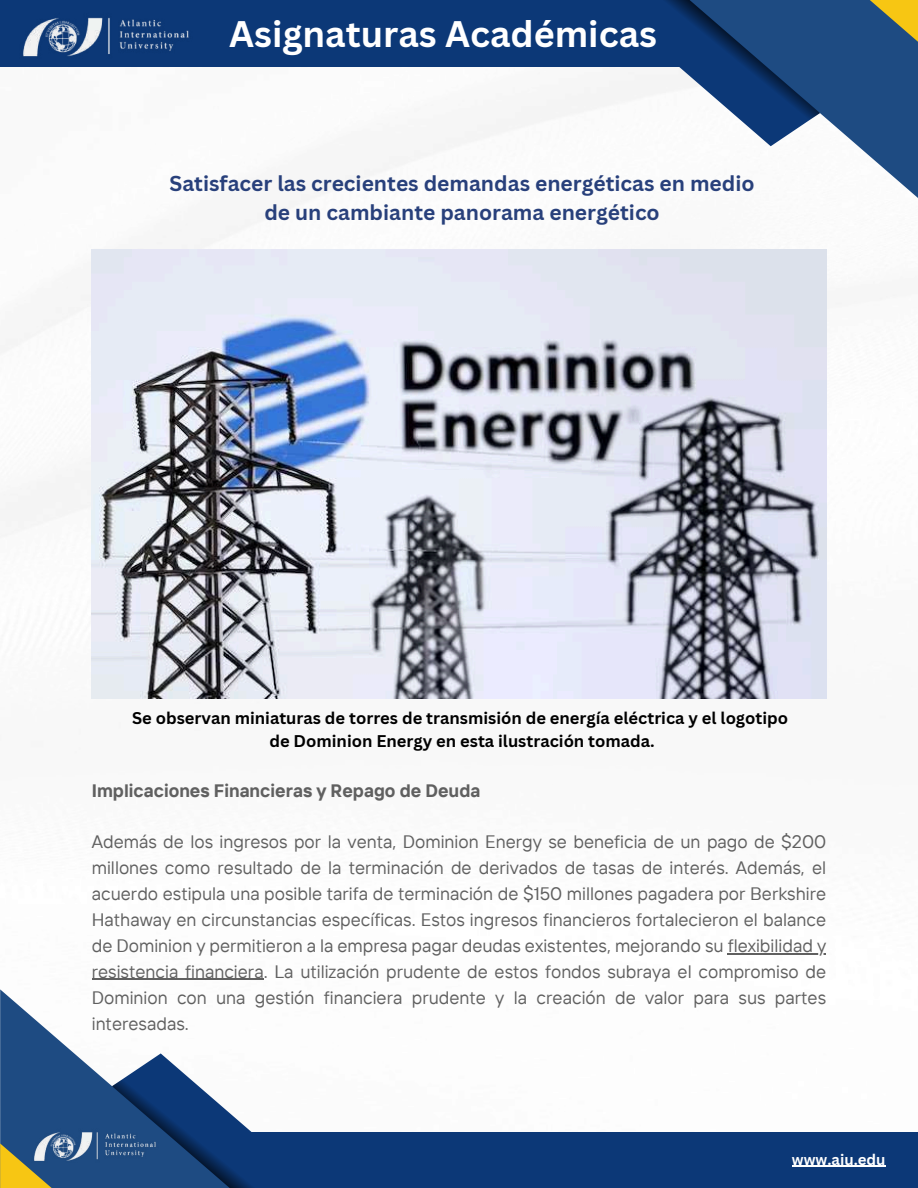
<style>
.page{position:relative;width:918px;height:1188px;background:#fff}
.page>*{position:absolute;margin:0;border:0;box-sizing:border-box;transform-origin:0 0}
.t1{font:700 36px "Canva Sans";color:#fff}
.t2{font:700 24px "Canva Sans";color:#fff}
.t3{font:700 21px/29.2px "Canva Sans";color:#28407b;text-align:center}
.t4{font:18px/25.8px "TT Interphases";color:#606060;text-align:justify}
.t5{font:700 18px "TT Interphases";color:#606060}
.t6{font:700 16.5px/22.5px "Canva Sans";color:#000;text-align:center}
.t7{font:700 15px "Canva Sans";color:#fff}
</style>
<div class="page">
<img style="left:0;top:66px;width:895px;height:913px">
<div style="left:0;top:0;width:699px;height:66px;background:#0c3877"></div>
<svg style="left:648px;top:0;width:270px;height:211px"></svg>
<svg style="left:828px;top:0;width:90px;height:55px;background:#4a646b"></svg>
<svg style="left:560px;top:0;width:260px;height:146px"></svg>
<img style="left:20px;top:17px;width:172px;height:50px">
<div style="left:175px;top:1132px;width:743px;height:56px;background:#0c3877"></div>
<svg style="left:0;top:989px;width:112px;height:199px;fill:#1e4b82"></svg>
<svg style="left:0;top:1143px;width:104px;height:45px;background:#757c55"></svg>
<svg style="left:112px;top:1053px;width:140px;height:135px"></svg>
<img style="left:31px;top:1124px;width:127px;height:44px">
<hr style="left:792px;top:1166px;width:94px;height:1px;background:#fff">
<img style="left:92px;top:250px;width:734px;height:448px">
<hr style="left:728px;top:953px;width:98px;height:1px;background:#606060">
<hr style="left:92px;top:979px;width:172px;height:1px;background:#606060">
<h2 class="t2" style="left:331px;top:8px;width:296px">AIU Student Publications</h2>
<h1 class="t1" style="left:229px;top:9px;width:429px">Asignaturas Académicas</h1>
<p class="t3" style="left:169px;top:168px;width:587px">Satisfacer las crecientes demandas energéticas en medio de un cambiante panorama energético</p>
<p class="t6" style="left:132px;top:706px;width:658px">Se observan miniaturas de torres de transmisión de energía eléctrica y el logotipo de Dominion Energy en esta ilustración tomada.</p>
<p class="t5" style="left:92px;top:779px;width:390px">Implicaciones Financieras y Repago de Deuda</p>
<p class="t4" style="left:92px;top:829px;width:736px">Además de los ingresos por la venta, Dominion Energy se beneficia de un pago de $200 millones como resultado de la terminación de derivados de tasas de interés. Además, el acuerdo estipula una posible tarifa de terminación de $150 millones pagadera por Berkshire Hathaway en circunstancias específicas. Estos ingresos financieros fortalecieron el balance de Dominion y permitieron a la empresa pagar deudas existentes, mejorando su flexibilidad y resistencia financiera. La utilización prudente de estos fondos subraya el compromiso de Dominion con una gestión financiera prudente y la creación de valor para sus partes interesadas.</p>
<p class="t7" style="left:792px;top:1149px;width:95px">www.aiu.edu</p>
</div>
